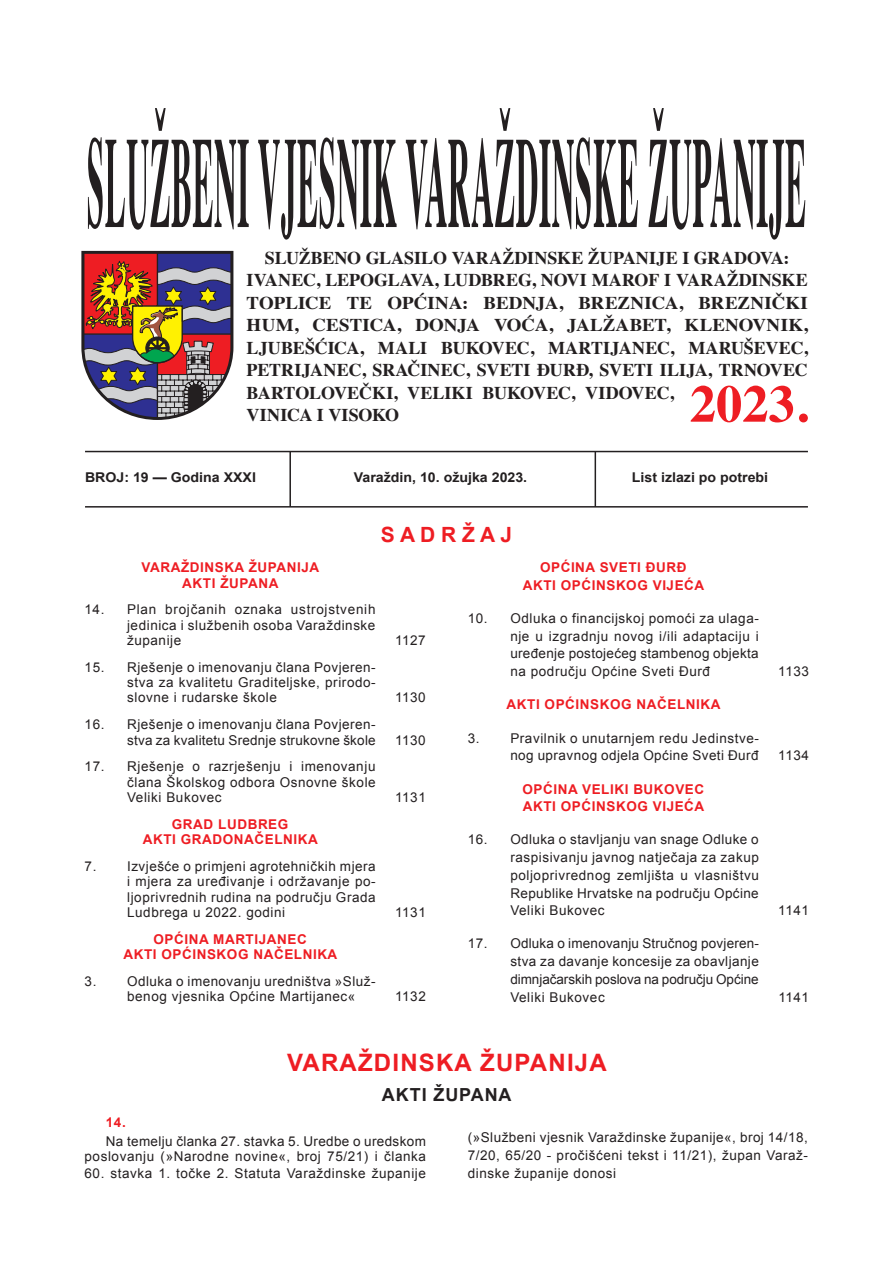
<style>
.page{position:relative;width:893px;height:1263px;background:#fff}
.page>*{position:absolute;margin:0;border:0;box-sizing:border-box;transform-origin:0 0}
.t1{font:700 52.5px "Times";color:#ee1d23}
.t2{font:700 24px "Arial";letter-spacing:.05em;color:#ee1d23}
.t3{font:700 21px "Arial";color:#ee1d23}
.t4{font:700 18px/22.5px "Times";color:#231f20}
.t5{font:700 18px "Arial";letter-spacing:.05em;color:#231f20}
.t6{font:13.5px/17.7px "Arial";letter-spacing:.04em;color:#231f20;text-align:justify}
.t7{font:700 13.5px/15.3px "Arial";letter-spacing:.04em;color:#ee1d23;text-align:center}
.t8{font:13.5px/15.3px "Arial";letter-spacing:.015em;color:#231f20;text-align:right}
.t9{font:700 13.5px "Arial";color:#231f20;scale:1.05 1}
</style>
<div class="page">
<hr style="left:85px;top:451px;width:723px;height:1px;background:#231f20">
<hr style="left:85px;top:506px;width:723px;height:2px;background:#231f20">
<hr style="left:595px;top:451px;width:1px;height:56px;background:#231f20">
<hr style="left:289px;top:451px;width:2px;height:56px;background:#231f20">
<svg style="left:88px;top:108px;width:717px;height:132px"></svg>
<svg style="left:81px;top:250px;width:152px;height:170px"></svg>
<p class="t4" style="left:247px;top:244px;width:563px;text-indent:18px">SLUŽBENO GLASILO VARAŽDINSKE ŽUPANIJE I GRADOVA:<br>IVANEC, LEPOGLAVA, LUDBREG, NOVI MAROF I VARAŽDINSKE TOPLICE TE OPĆINA: BEDNJA, BREZNICA, BREZNIČKI HUM, CESTICA, DONJA VOĆA, JALŽABET, KLENOVNIK, LJUBEŠĆICA, MALI BUKOVEC, MARTIJANEC, MARUŠEVEC, PETRIJANEC, SRAČINEC, SVETI ĐURĐ, SVETI ILIJA, TRNOVEC BARTOLOVEČKI, VELIKI BUKOVEC, VIDOVEC,<br>VINICA I VISOKO</p>
<h1 class="t1" style="left:690px;top:354px;width:120px">2023.</h1>
<p class="t9" style="left:85px;top:468px;width:164px">BROJ: 19 — Godina XXXI</p>
<p class="t9" style="left:354px;top:468px;width:167px">Varaždin, 10. ožujka 2023.</p>
<p class="t9" style="left:632px;top:468px;width:131px">List izlazi po potrebi</p>
<h3 class="t3" style="left:381px;top:520px;width:133px">S A D R Ž A J</h3>
<p class="t7" style="left:141px;top:560px;width:179px">VARAŽDINSKA ŽUPANIJA<br>AKTI ŽUPANA</p>
<p class="t6" style="left:127px;top:602px;width:250px;line-height:15.3px;text-indent:-43px">14. Plan brojčanih oznaka ustrojstvenih jedinica i službenih osoba Varaždinske županije</p>
<p class="t7" style="left:523px;top:559px;width:183px;line-height:17.7px">OPĆINA SVETI ĐURĐ<br>AKTI OPĆINSKOG VIJEĆA</p>
<p class="t6" style="left:510px;top:610px;width:250px;text-indent:-43px">10. Odluka o financijskoj pomoći za ulaga&shy;nje u izgradnju novog i/ili adaptaciju i uređenje postojećeg stambenog objekta na području Općine Sveti Đurđ</p>
<p class="t6" style="left:395px;top:631px;width:32px">1127</p>
<p class="t6" style="left:127px;top:659px;width:250px;line-height:15.3px;text-indent:-43px">15. Rješenje o imenovanju člana Povjeren&shy;stva za kvalitetu Graditeljske, prirodo&shy;slovne i rudarske škole</p>
<p class="t6" style="left:395px;top:689px;width:32px">1130</p>
<p class="t7" style="left:507px;top:697px;width:215px">AKTI OPĆINSKOG NAČELNIKA</p>
<p class="t6" style="left:468px;top:729px;width:293px;text-align:right">3. Pravilnik o unutarnjem redu Jedinstve&shy;nog upravnog odjela Općine Sveti Đurđ</p>
<p class="t8" style="left:85px;top:717px;width:293px">16. Rješenje o imenovanju člana Povjeren&shy;stva za kvalitetu Srednje strukovne škole</p>
<p class="t6" style="left:395px;top:731px;width:32px">1130</p>
<p class="t6" style="left:127px;top:759px;width:250px;line-height:15.3px;text-indent:-43px">17. Rješenje o razrješenju i imenovanju člana Školskog odbora Osnovne škole Veliki Bukovec</p>
<p class="t7" style="left:522px;top:780px;width:183px;line-height:17.7px;text-align:left">OPĆINA VELIKI BUKOVEC<br>AKTI OPĆINSKOG VIJEĆA</p>
<p class="t6" style="left:510px;top:831px;width:250px;text-indent:-43px">16. Odluka o stavljanju van snage Odluke o raspisivanju javnog natječaja za zakup poljoprivrednog zemljišta u vlasništvu Republike Hrvatske na području Općine Veliki Bukovec</p>
<p class="t6" style="left:395px;top:788px;width:32px">1131</p>
<p class="t7" style="left:143px;top:817px;width:177px">GRAD LUDBREG<br>AKTI GRADONAČELNIKA</p>
<p class="t6" style="left:127px;top:859px;width:250px;line-height:15.3px;text-indent:-43px">7. Izvješće o primjeni agrotehničkih mjera i mjera za uređivanje i održavanje po&shy;ljoprivrednih rudina na području Grada Ludbrega u 2022. godini</p>
<p class="t6" style="left:395px;top:903px;width:32px">1131</p>
<p class="t7" style="left:123px;top:932px;width:215px">OPĆINA MARTIJANEC<br>AKTI OPĆINSKOG NAČELNIKA</p>
<p class="t6" style="left:127px;top:973px;width:250px;line-height:15.3px;text-indent:-43px">3. Odluka o imenovanju uredništva »Služ&shy;benog vjesnika Općine Martijanec«</p>
<p class="t6" style="left:395px;top:988px;width:32px">1132</p>
<p class="t6" style="left:510px;top:935px;width:250px;text-indent:-43px">17. Odluka o imenovanju Stručnog povjeren&shy;stva za davanje koncesije za obavljanje dimnjačarskih poslova na području Općine Veliki Bukovec</p>
<p class="t6" style="left:778px;top:663px;width:32px">1133</p>
<p class="t6" style="left:778px;top:747px;width:32px">1134</p>
<p class="t6" style="left:778px;top:902px;width:32px">1141</p>
<p class="t6" style="left:778px;top:988px;width:32px">1141</p>
<h2 class="t2" style="left:287px;top:1046px;width:321px">VARAŽDINSKA ŽUPANIJA</h2>
<h3 class="t5" style="left:382px;top:1083px;width:131px">AKTI ŽUPANA</h3>
<p class="t7" style="left:106px;top:1115px;width:21px">14.</p>
<p class="t6" style="left:85px;top:1134px;width:343px;line-height:15px;text-align:right">Na temelju članka 27. stavka 5. Uredbe o uredskom poslovanju (»Narodne novine«, broj 75/21) i članka</p>
<p class="t6" style="left:85px;top:1164px;width:343px">60. stavka 1. točke 2. Statuta Varaždinske županije</p>
<p class="t6" style="left:468px;top:1128px;width:342px">(»Službeni vjesnik Varaždinske županije«, broj 14/18, 7/20, 65/20 - pročišćeni tekst i 11/21), župan Varaž&shy;dinske županije donosi</p>
</div>
